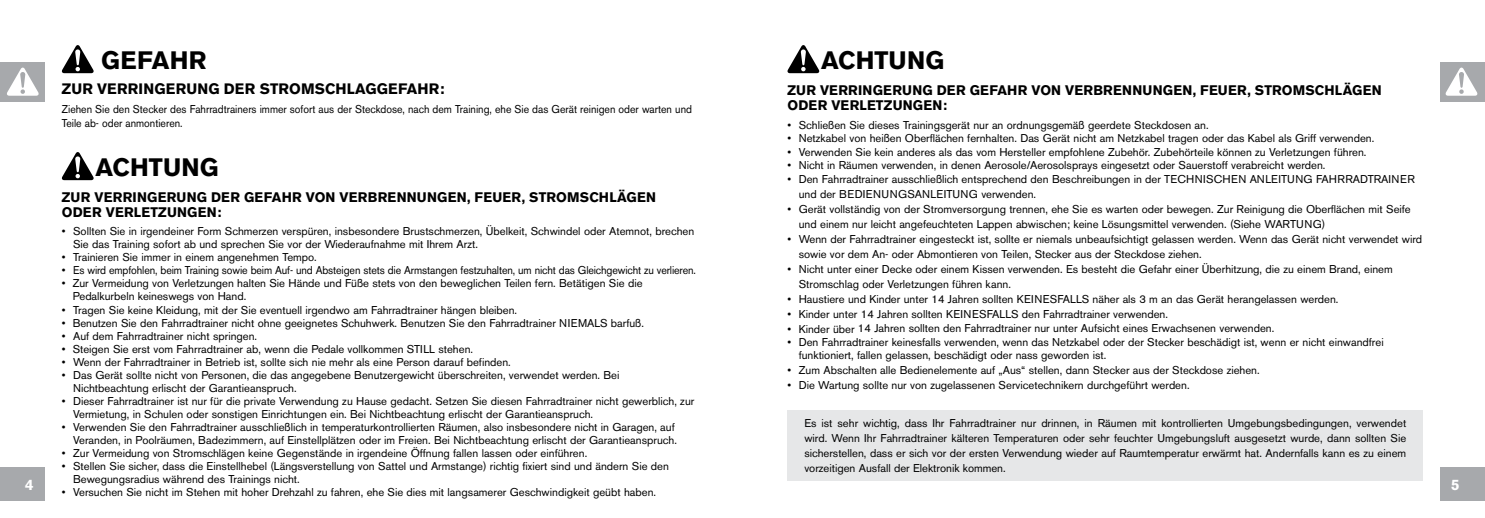
<style>
.page{position:relative;width:1485px;height:518px;background:#fff}
.page>*{position:absolute;margin:0;border:0;box-sizing:border-box;transform-origin:0 0}
.t1{font:700 25px "Akzidenz Grotesk BE";letter-spacing:.005em;color:#000}
.t2{font:700 15px "Akzidenz Grotesk BE";letter-spacing:.015em;color:#000}
.t3{font:700 15px "Akzidenz Grotesk BE";color:#fff}
.t4{font:700 13.75px "Akzidenz Grotesk BE";letter-spacing:.015em;color:#000}
.t5{font:11.25px/15px "Akzidenz Grotesk BE";color:#000}
.t6{font:11.25px/13.8px "Akzidenz Grotesk BE";color:#000;scale:.93 1}
</style>
<div class="page">
<div style="left:0;top:467px;width:45px;height:34px;background:#a7a9ac"></div>
<div style="left:1440px;top:467px;width:45px;height:34px;background:#a7a9ac"></div>
<div style="left:1440px;top:62px;width:45px;height:39px;background:#a7a9ac"></div>
<svg style="left:1445px;top:67px;width:33px;height:29px"></svg>
<div style="left:0;top:62px;width:45px;height:39px;background:#a7a9ac"></div>
<svg style="left:7px;top:67px;width:32px;height:29px"></svg>
<svg style="left:61px;top:45px;width:33px;height:28px"></svg>
<svg style="left:61px;top:152px;width:33px;height:28px"></svg>
<div style="left:788px;top:410px;width:635px;height:70px;background:#e6e7e8"></div>
<svg style="left:787px;top:45px;width:33px;height:28px"></svg>
<h1 class="t1" style="left:101px;top:46px;width:107px">GEFAHR</h1>
<h1 class="t1" style="left:821px;top:46px;width:125px">ACHTUNG</h1>
<p class="t4" style="left:788px;top:82px;width:53px">ZUR VERRINGERUNG</p>
<p class="t4" style="left:937px;top:82px;width:11px">DER</p>
<p class="t4" style="left:970px;top:82px;width:21px">GEFAHR</p>
<p class="t4" style="left:1031px;top:82px;width:11px">VON</p>
<p class="t4" style="left:1065px;top:82px;width:20px">VERBRENNUNGEN</p>
<p class="t4" style="left:1193px;top:82px;width:27px">, FEUER</p>
<p class="t4" style="left:1247px;top:82px;width:28px">, STRO</p>
<p class="t4" style="left:1293px;top:82px;width:42px">MSCHLÄGEN</p>
<p class="t4" style="left:788px;top:97px;width:11px">ODER</p>
<p class="t4" style="left:831px;top:97px;width:20px">VERLETZUNGEN</p>
<p class="t4" style="left:943px;top:97px;width:5px">:</p>
<p class="t5" style="left:787px;top:117px;width:423px">• Schließen Sie dieses Trainingsgerät nur an ordnungsgemäß geerdete Steckdosen an.</p>
<p class="t5" style="left:787px;top:131px;width:588px">• Netzkabel von heißen Oberflächen fernhalten. Das Gerät nicht am Netzkabel tragen oder das Kabel als Griff verwenden.</p>
<p class="t5" style="left:787px;top:144px;width:581px">• Verwenden Sie kein anderes als das vom Hersteller empfohlene Zubehör. Zubehörteile können zu Verletzungen führen.</p>
<p class="t5" style="left:787px;top:158px;width:540px">• Nicht in Räumen verwenden, in denen Aerosole/Aerosolsprays eingesetzt oder Sauerstoff verabreicht werden.</p>
<p class="t5" style="left:787px;top:171px;width:478px">• Den Fahrradtrainer ausschließlich entsprechend den Beschreibungen in der Technischen Anleitung</p>
<p class="t5" style="left:1316px;top:171px;width:30px">Fahrradtrainer</p>
<p class="t5" style="left:799px;top:186px;width:57px">und der Bedienungsanleitung</p>
<p class="t5" style="left:981px;top:186px;width:56px">verwenden.</p>
<p class="t5" style="left:799px;top:201px;width:614px;text-indent:-11px">• Gerät vollständig von der Stromversorgung trennen, ehe Sie es warten oder bewegen. Zur Reinigung die Oberflächen mit Seife und einem nur leicht angefeuchteten Lappen abwischen; keine Lösungsmittel verwenden. (Siehe WARTUNG)</p>
<p class="t5" style="left:799px;top:231px;width:625px;text-indent:-11px">• Wenn der Fahrradtrainer eingesteckt ist, sollte er niemals unbeaufsichtigt gelassen werden. Wenn das Gerät nicht verwendet wird sowie vor dem An- oder Abmontieren von Teilen, Stecker aus der Steckdose ziehen.</p>
<p class="t5" style="left:799px;top:261px;width:596px;text-indent:-11px">• Nicht unter einer Decke oder einem Kissen verwenden. Es besteht die Gefahr einer Überhitzung, die zu einem Brand, einem<br>Stromschlag oder Verletzungen führen kann.</p>
<p class="t5" style="left:787px;top:291px;width:553px">• Haustiere und Kinder unter 14 Jahren sollten KEINESFALLS näher als 3 m an das Gerät herangelassen werden.</p>
<p class="t5" style="left:787px;top:306px;width:382px">• Kinder unter 14 Jahren sollten KEINESFALLS den Fahrradtrainer verwenden.</p>
<p class="t5" style="left:787px;top:321px;width:488px">• Kinder über 14 Jahren sollten den Fahrradtrainer nur unter Aufsicht eines Erwachsenen verwenden.</p>
<p class="t5" style="left:799px;top:335px;width:586px;line-height:13.1px;text-indent:-11px">• Den Fahrradtrainer keinesfalls verwenden, wenn das Netzkabel oder der Stecker beschädigt ist, wenn er nicht einwandfrei funktioniert, fallen gelassen, beschädigt oder nass geworden ist.</p>
<p class="t5" style="left:787px;top:363px;width:474px">• Zum Abschalten alle Bedienelemente auf „Aus“ stellen, dann Stecker aus der Steckdose ziehen.</p>
<p class="t5" style="left:787px;top:378px;width:404px">• Die Wartung sollte nur von zugelassenen Servicetechnikern durchgeführt werden.</p>
<h2 class="t2" style="left:62px;top:80px;width:57px">ZUR VERRINGERUNG</h2>
<h2 class="t2" style="left:224px;top:80px;width:12px">DER</h2>
<h2 class="t2" style="left:260px;top:80px;width:22px">STRO</h2>
<h2 class="t2" style="left:301px;top:80px;width:46px">MSCHLAGGEFAHR</h2>
<h2 class="t2" style="left:440px;top:80px;width:6px">:</h2>
<p class="t6" style="left:62px;top:102px;width:679px">Ziehen Sie den Stecker des Fahrradtrainers immer sofort aus der Steckdose, nach dem Training, ehe Sie das Gerät reinigen oder warten und<br>Teile ab- oder anmontieren.</p>
<h1 class="t1" style="left:96px;top:153px;width:125px">ACHTUNG</h1>
<p class="t4" style="left:62px;top:189px;width:53px">ZUR VERRINGERUNG</p>
<p class="t4" style="left:211px;top:189px;width:11px">DER</p>
<p class="t4" style="left:244px;top:189px;width:21px">GEFAHR</p>
<p class="t4" style="left:306px;top:189px;width:11px">VON</p>
<p class="t4" style="left:340px;top:189px;width:20px">VERBRENNUNGEN</p>
<p class="t4" style="left:467px;top:189px;width:27px">, FEUER</p>
<p class="t4" style="left:522px;top:189px;width:28px">, STRO</p>
<p class="t4" style="left:567px;top:189px;width:42px">MSCHLÄGEN</p>
<p class="t4" style="left:62px;top:204px;width:11px">ODER</p>
<p class="t4" style="left:106px;top:204px;width:20px">VERLETZUNGEN</p>
<p class="t4" style="left:218px;top:204px;width:5px">:</p>
<p class="t5" style="left:73px;top:225px;width:623px;line-height:13px;text-indent:-11px">• Sollten Sie in irgendeiner Form Schmerzen verspüren, insbesondere Brustschmerzen, Übelkeit, Schwindel oder Atemnot, brechen<br>Sie das Training sofort ab und sprechen Sie vor der Wiederaufnahme mit Ihrem Arzt.</p>
<p class="t5" style="left:62px;top:250px;width:257px">• Trainieren Sie immer in einem angenehmen Tempo.</p>
<p class="t5" style="left:62px;top:263px;width:636px">• Es wird empfohlen, beim Training sowie beim Auf- und Absteigen stets die Armstangen festzuhalten, um nicht das Gleichgewicht zu verlieren.</p>
<p class="t5" style="left:73px;top:277px;width:571px;line-height:13px;text-indent:-11px">• Zur Vermeidung von Verletzungen halten Sie Hände und Füße stets von den beweglichen Teilen fern. Betätigen Sie die<br>Pedalkurbeln keineswegs von Hand.</p>
<p class="t5" style="left:62px;top:302px;width:457px">• Tragen Sie keine Kleidung, mit der Sie eventuell irgendwo am Fahrradtrainer hängen bleiben.</p>
<p class="t5" style="left:62px;top:315px;width:584px">• Benutzen Sie den Fahrradtrainer nicht ohne geeignetes Schuhwerk. Benutzen Sie den Fahrradtrainer NIEMALS barfuß.</p>
<p class="t5" style="left:62px;top:328px;width:197px">• Auf dem Fahrradtrainer nicht springen.</p>
<p class="t5" style="left:62px;top:341px;width:413px">• Steigen Sie erst vom Fahrradtrainer ab, wenn die Pedale vollkommen STILL stehen.</p>
<p class="t5" style="left:62px;top:354px;width:450px">• Wenn der Fahrradtrainer in Betrieb ist, sollte sich nie mehr als eine Person darauf befinden.</p>
<p class="t5" style="left:73px;top:368px;width:548px;line-height:13px;text-indent:-11px">• Das Gerät sollte nicht von Personen, die das angegebene Benutzergewicht überschreiten, verwendet werden. Bei<br>Nichtbeachtung erlischt der Garantieanspruch.</p>
<p class="t5" style="left:73px;top:394px;width:623px;line-height:13px;text-indent:-11px">• Dieser Fahrradtrainer ist nur für die private Verwendung zu Hause gedacht. Setzen Sie diesen Fahrradtrainer nicht gewerblich, zur<br>Vermietung, in Schulen oder sonstigen Einrichtungen ein. Bei Nichtbeachtung erlischt der Garantieanspruch.</p>
<p class="t5" style="left:62px;top:420px;width:617px;line-height:13px;text-align:right">• Verwenden Sie den Fahrradtrainer ausschließlich in temperaturkontrollierten Räumen, also insbesondere nicht in Garagen, auf<br>Veranden, in Poolräumen, Badezimmern, auf Einstellplätzen oder im Freien. Bei Nichtbeachtung erlischt der Garantieanspruch.</p>
<p class="t5" style="left:62px;top:445px;width:527px">• Zur Vermeidung von Stromschlägen keine Gegenstände in irgendeine Öffnung fallen lassen oder einführen.</p>
<p class="t5" style="left:73px;top:459px;width:597px;line-height:13px;text-indent:-11px">• Stellen Sie sicher, dass die Einstellhebel (Längsverstellung von Sattel und Armstange) richtig fixiert sind und ändern Sie den<br>Bewegungsradius während des Trainings nicht.</p>
<p class="t5" style="left:62px;top:484px;width:596px">• Versuchen Sie nicht im Stehen mit hoher Drehzahl zu fahren, ehe Sie dies mit langsamerer Geschwindigkeit geübt haben.</p>
<p class="t5" style="left:804px;top:415px;width:603px;text-align:justify">Es ist sehr wichtig, dass Ihr Fahrradtrainer nur drinnen, in Räumen mit kontrollierten Umgebungsbedingungen, verwendet wird. Wenn Ihr Fahrradtrainer kälteren Temperaturen oder sehr feuchter Umgebungsluft ausgesetzt wurde, dann sollten Sie sicherstellen, dass er sich vor der ersten Verwendung wieder auf Raumtemperatur erwärmt hat. Andernfalls kann es zu einem vorzeitigen Ausfall der Elektronik kommen.</p>
<h2 class="t3" style="left:25px;top:475px;width:10px">4</h2>
<h2 class="t3" style="left:1451px;top:475px;width:10px">5</h2>
</div>
